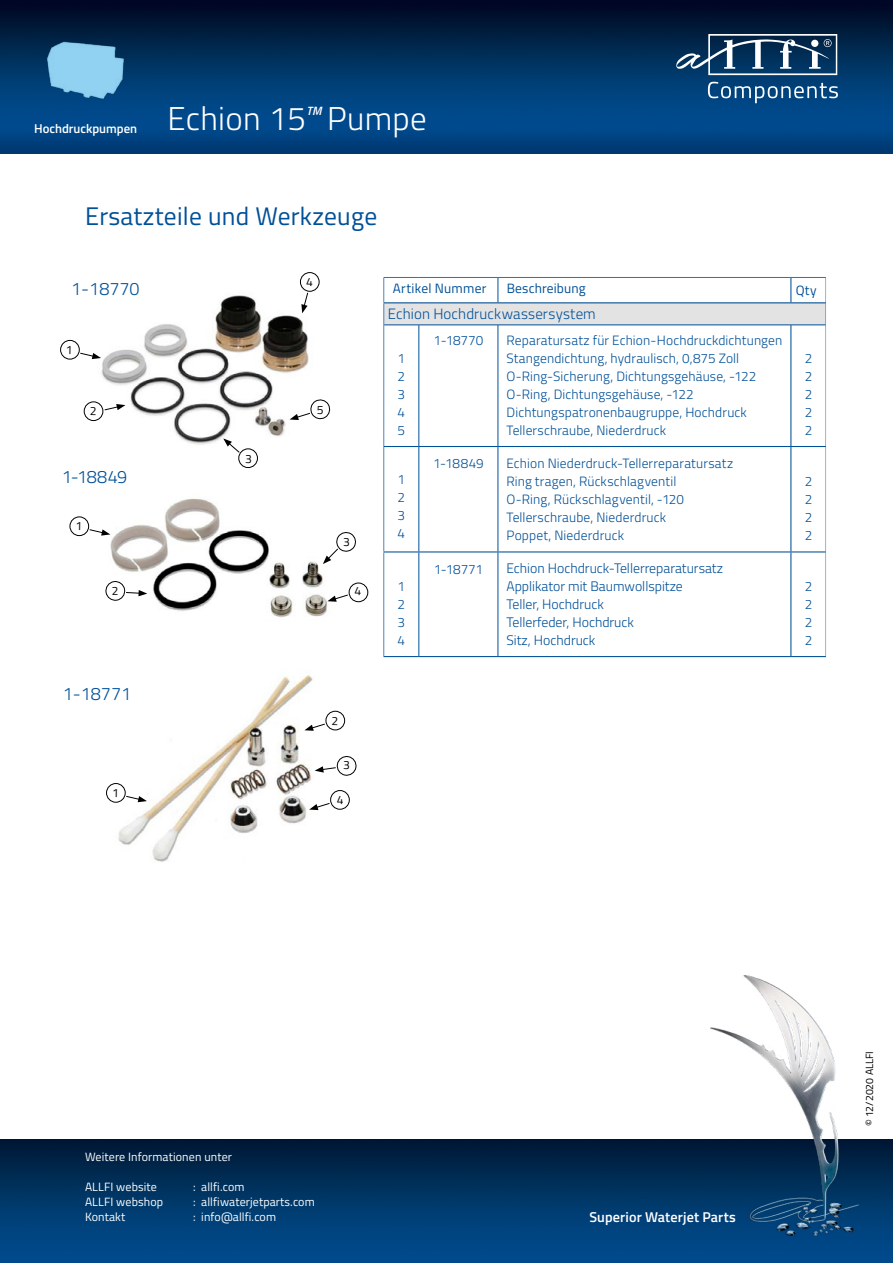
<style>
.page{position:relative;width:893px;height:1263px;background:#fff}
.page>*{position:absolute;margin:0;border:0;box-sizing:border-box;transform-origin:0 0}
.t1{font:300 33px "Titillium Web";letter-spacing:.01em;color:#fff}
.t2{font:25.5px "Titillium Web";letter-spacing:.01em;color:#005098}
.t3{font:300 18px "Titillium Web";color:#005098}
.t4{font:300 15px "Titillium Web";letter-spacing:.005em;color:#005098}
.t5{font:600 14.25px "Titillium Web";letter-spacing:.01em;color:#fff}
.t6{font:300 13.8px/18px "Titillium Web";color:#005098}
.t7{font:300 13.5px/18px "Titillium Web";letter-spacing:.01em;color:#005098;text-align:justify}
.t8{font:13.5px "Titillium Web";letter-spacing:.015em;color:#005098}
.t9{font:600 12.75px "Titillium Web";color:#fff}
.t10{font:12px "Titillium Web";letter-spacing:.01em;color:#fcfeff}
.t11{font:italic 600 12px "Titillium Web";color:#fff}
.t12{font:12px "Titillium Web";color:#000}
.t13{font:10.5px "Titillium Web";color:#000}
</style>
<div class="page">
<img style="left:0;top:0;width:893px;height:153px">
<img style="left:0;top:1140px;width:893px;height:123px">
<img style="left:710px;top:976px;width:149px;height:259px">
<svg style="left:708px;top:82px;width:130px;height:21px;background:#316796"></svg>
<svg style="left:676px;top:34px;width:161px;height:41px"></svg>
<div style="left:811px;top:40px;width:7px;height:7px;background:#fff;border-radius:50%"></div>
<img style="left:37px;top:18px;width:98px;height:98px">
<div style="left:384px;top:303px;width:442px;height:22px;background:#e3e3e4"></div>
<svg style="left:790px;top:278px;width:1px;height:24px"></svg>
<hr style="left:383px;top:302px;width:36px;height:1px;background:#005098">
<hr style="left:419px;top:302px;width:79px;height:1px;background:#005098">
<hr style="left:498px;top:302px;width:293px;height:1px;background:#005098">
<hr style="left:791px;top:302px;width:36px;height:1px;background:#005098">
<hr style="left:790px;top:325px;width:1px;height:121px;background:#005098">
<hr style="left:383px;top:446px;width:36px;height:1px;background:#005098">
<hr style="left:419px;top:446px;width:79px;height:1px;background:#005098">
<hr style="left:498px;top:446px;width:293px;height:1px;background:#005098">
<hr style="left:791px;top:446px;width:36px;height:1px;background:#005098">
<hr style="left:790px;top:447px;width:1px;height:104px;background:#005098">
<hr style="left:383px;top:551px;width:36px;height:1px;background:#005098">
<hr style="left:419px;top:551px;width:79px;height:1px;background:#005098">
<hr style="left:498px;top:551px;width:293px;height:1px;background:#005098">
<hr style="left:791px;top:551px;width:36px;height:1px;background:#005098">
<hr style="left:790px;top:552px;width:1px;height:104px;background:#005098">
<hr style="left:383px;top:656px;width:36px;height:1px;background:#005098">
<hr style="left:419px;top:656px;width:79px;height:1px;background:#005098">
<hr style="left:498px;top:656px;width:293px;height:1px;background:#005098">
<hr style="left:791px;top:656px;width:36px;height:1px;background:#005098">
<svg style="left:498px;top:278px;width:1px;height:24px"></svg>
<hr style="left:384px;top:325px;width:35px;height:1px;background:#005098">
<hr style="left:419px;top:325px;width:79px;height:1px;background:#005098">
<hr style="left:419px;top:325px;width:1px;height:121px;background:#005098">
<hr style="left:498px;top:325px;width:293px;height:1px;background:#005098">
<hr style="left:498px;top:325px;width:1px;height:121px;background:#005098">
<hr style="left:791px;top:325px;width:35px;height:1px;background:#005098">
<hr style="left:419px;top:447px;width:1px;height:104px;background:#005098">
<hr style="left:498px;top:447px;width:1px;height:104px;background:#005098">
<hr style="left:419px;top:552px;width:1px;height:104px;background:#005098">
<hr style="left:498px;top:552px;width:1px;height:104px;background:#005098">
<img style="left:85px;top:281px;width:235px;height:187px">
<img style="left:110px;top:498px;width:239px;height:120px">
<img style="left:107px;top:675px;width:206px;height:187px">
<div style="left:300px;top:272px;width:19px;height:20px;border:1px solid #000;border-radius:50%"></div>
<svg style="left:301px;top:292px;width:7px;height:21px"></svg>
<div style="left:60px;top:340px;width:20px;height:19px;border:1px solid #000;border-radius:50%"></div>
<svg style="left:80px;top:353px;width:21px;height:6px"></svg>
<svg style="left:104px;top:404px;width:21px;height:6px"></svg>
<div style="left:84px;top:402px;width:19px;height:19px;border:1px solid #000;border-radius:50%"></div>
<svg style="left:223px;top:438px;width:17px;height:15px"></svg>
<div style="left:238px;top:448px;width:20px;height:20px;border:1px solid #000;border-radius:50%"></div>
<div style="left:70px;top:517px;width:19px;height:19px;border:1px solid #000;border-radius:50%"></div>
<svg style="left:89px;top:529px;width:21px;height:7px"></svg>
<svg style="left:323px;top:531px;width:33px;height:33px"></svg>
<svg style="left:327px;top:594px;width:21px;height:8px"></svg>
<div style="left:349px;top:583px;width:19px;height:19px;border:1px solid #000;border-radius:50%"></div>
<div style="left:106px;top:783px;width:20px;height:19px;border:1px solid #000;border-radius:50%"></div>
<svg style="left:126px;top:796px;width:21px;height:6px"></svg>
<svg style="left:304px;top:723px;width:21px;height:8px"></svg>
<div style="left:326px;top:711px;width:19px;height:19px;border:1px solid #000;border-radius:50%"></div>
<svg style="left:309px;top:803px;width:21px;height:7px"></svg>
<div style="left:330px;top:790px;width:20px;height:19px;border:1px solid #000;border-radius:50%"></div>
<svg style="left:307px;top:281px;width:6px;height:5px"></svg>
<svg style="left:290px;top:399px;width:41px;height:21px"></svg>
<svg style="left:91px;top:407px;width:5px;height:8px"></svg>
<svg style="left:246px;top:454px;width:5px;height:9px"></svg>
<svg style="left:105px;top:581px;width:42px;height:20px"></svg>
<svg style="left:114px;top:789px;width:3px;height:8px"></svg>
<svg style="left:315px;top:756px;width:42px;height:20px"></svg>
<p class="t9" style="left:34px;top:119px;width:105px">Hochdruckpumpen</p>
<h1 class="t1" style="left:168px;top:95px;width:140px">Echion 15</h1>
<h1 class="t1" style="left:327px;top:95px;width:101px">Pumpe</h1>
<p class="t11" style="left:306px;top:102px;width:17px">TM</p>
<h2 class="t2" style="left:85px;top:197px;width:294px">Ersatzteile und Werkzeuge</h2>
<h3 class="t3" style="left:71px;top:275px;width:70px">1-18770</h3>
<h3 class="t3" style="left:62px;top:464px;width:67px">1-18849</h3>
<h3 class="t3" style="left:63px;top:680px;width:70px">1-18771</h3>
<p class="t12" style="left:343px;top:533px;width:8px">3</p>
<p class="t8" style="left:393px;top:279px;width:95px">Artikel Nummer</p>
<p class="t4" style="left:388px;top:303px;width:209px">Echion Hochdruckwassersystem</p>
<p class="t7" style="left:397px;top:349px;width:9px">1<br>2<br>3<br>4<br>5</p>
<p class="t8" style="left:507px;top:279px;width:80px">Beschreibung</p>
<p class="t8" style="left:796px;top:280px;width:23px">Qty</p>
<p class="t7" style="left:506px;top:331px;width:277px">Reparatursatz für Echion-Hochdruckdichtungen</p>
<p class="t7" style="left:434px;top:331px;width:51px">1-18770</p>
<p class="t7" style="left:506px;top:349px;width:251px;text-align:left">Stangendichtung, hydraulisch, 0,875 Zoll O-Ring-Sicherung, Dichtungsgehäuse, -122<br>O-Ring, Dichtungsgehäuse, -122<br>Dichtungspatronenbaugruppe, Hochdruck Tellerschraube, Niederdruck</p>
<p class="t7" style="left:805px;top:349px;width:9px">2<br>2<br>2<br>2<br>2</p>
<p class="t7" style="left:397px;top:470px;width:9px">1<br>2<br>3<br>4</p>
<p class="t7" style="left:397px;top:576px;width:9px">1<br>2<br>3<br>4</p>
<p class="t7" style="left:433px;top:453px;width:52px">1-18849</p>
<p class="t7" style="left:434px;top:560px;width:51px">1-18771</p>
<p class="t7" style="left:506px;top:453px;width:228px">Echion Niederdruck-Tellerreparatursatz</p>
<p class="t7" style="left:506px;top:471px;width:179px;text-align:left">Ring tragen, Rückschlagventil<br>O-Ring, Rückschlagventil, -120<br>Tellerschraube, Niederdruck<br>Poppet, Niederdruck</p>
<p class="t7" style="left:805px;top:471px;width:9px">2<br>2<br>2<br>2</p>
<p class="t6" style="left:506px;top:558px;width:218px">Echion Hochdruck-Tellerreparatursatz</p>
<p class="t6" style="left:506px;top:576px;width:178px">Applikator mit Baumwollspitze<br>Teller, Hochdruck<br>Tellerfeder, Hochdruck<br>Sitz, Hochdruck</p>
<p class="t7" style="left:805px;top:576px;width:9px">2<br>2<br>2<br>2</p>
<p class="t10" style="left:85px;top:1148px;width:148px">Weitere Informationen unter</p>
<p class="t10" style="left:201px;top:1178px;width:45px">allfi.com</p>
<p class="t10" style="left:85px;top:1178px;width:73px">ALLFI website</p>
<p class="t10" style="left:193px;top:1178px;width:4px">:</p>
<p class="t10" style="left:85px;top:1193px;width:80px">ALLFI webshop</p>
<p class="t10" style="left:85px;top:1208px;width:42px">Kontakt</p>
<p class="t10" style="left:201px;top:1193px;width:115px">allfiwaterjetparts.com</p>
<p class="t10" style="left:193px;top:1193px;width:4px">:</p>
<p class="t10" style="left:201px;top:1208px;width:76px">info@allfi.com</p>
<p class="t10" style="left:193px;top:1208px;width:4px">:</p>
<p class="t5" style="left:589px;top:1206px;width:148px">Superior Waterjet Parts</p>
<p class="t13" style="left:862px;top:1126px;width:77px;rotate:-90deg">© 12/2020 ALLFI</p>
</div>
